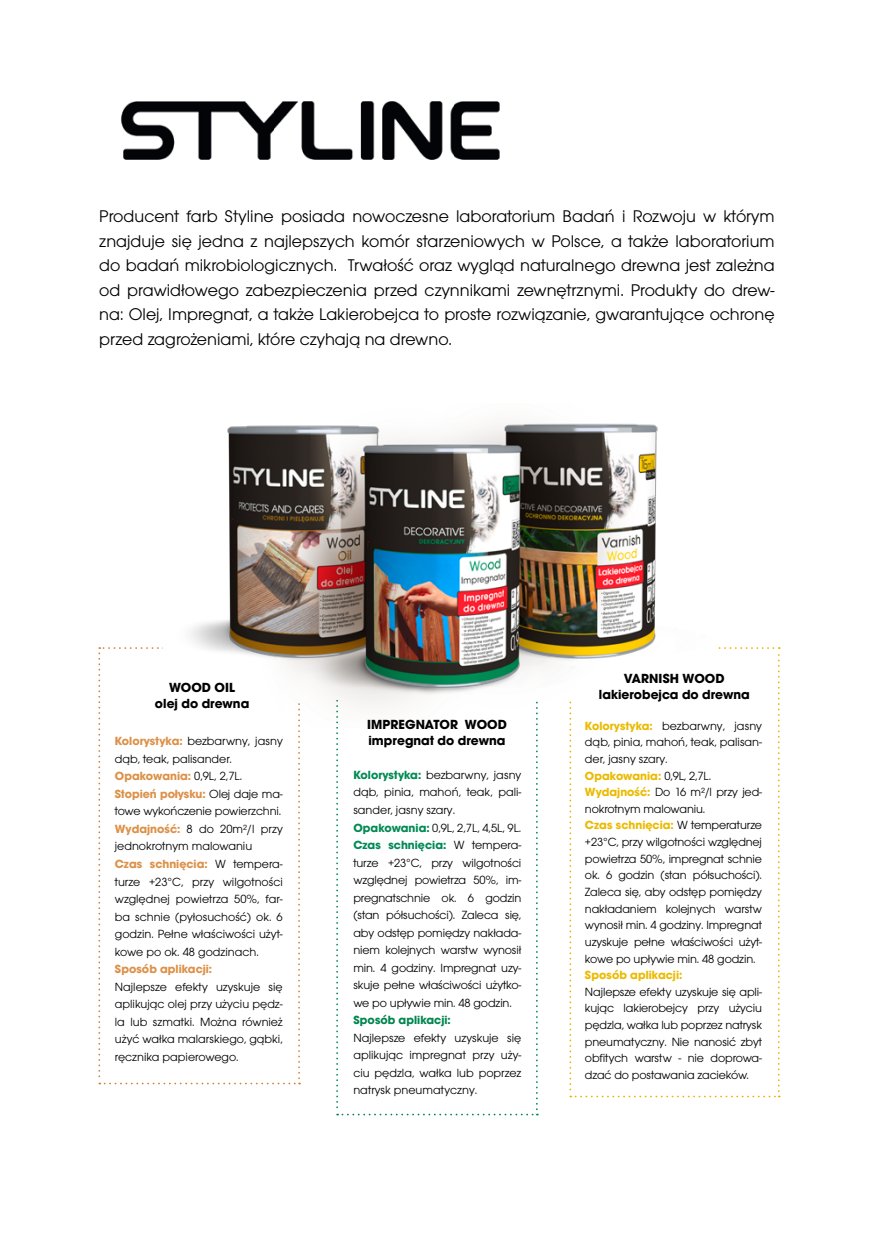
<style>
.page{position:relative;width:874px;height:1241px;background:#fff}
.page>*{position:absolute;margin:0;border:0;box-sizing:border-box;transform-origin:0 0}
.t1{font:17.5px/24.5px "Avalon";color:#000;text-align:justify}
.t2{font:700 13.65px/16.4px "Avalon";color:#000;text-align:center}
.t3{font:12.25px/17.5px "Avalon";letter-spacing:-.01em;color:#000}
.t4{font:700 12.25px "Avalon";color:#dc9148}
.t5{font:700 12.25px "Avalon";color:#008550}
.t6{font:700 12.25px "Avalon";color:#ebba00}
.s1{font-weight:700;color:#dc9148}
.s2{font-weight:700;color:#008a54}
.s3{font-weight:700;color:#ebba00}
</style>
<div class="page">
<svg style="left:98px;top:647px;width:202px;height:437px"></svg>
<svg style="left:569px;top:647px;width:210px;height:450px"></svg>
<svg style="left:336px;top:727px;width:201px;height:388px"></svg>
<img style="left:145px;top:423px;width:592px;height:304px">
<img style="left:121px;top:101px;width:379px;height:59px">
<p class="t1" style="left:99px;top:204px;width:676px">Producent farb Styline posiada nowoczesne laboratorium Badań i Rozwoju w którym znajduje się jedna z najlepszych komór starzeniowych w Polsce, a także laboratorium do badań mikrobiologicznych. Trwałość oraz wygląd naturalnego drewna jest zależna od prawidłowego zabezpieczenia przed czynnikami zewnętrznymi. Produkty do drew&shy;na: Olej, Impregnat, a także Lakierobejca to proste rozwiązanie, gwarantujące ochronę przed zagrożeniami, które czyhają na drewno.</p>
<p class="t2" style="left:155px;top:678px;width:96px">WOOD OIL<br>olej do drewna</p>
<p class="t3" style="left:115px;top:732px;width:169px"><span class="s1">Kolorystyka:</span> bezbarwny, jasny dąb, teak, palisander.<br><span class="s1">Opakowania:</span> 0,9L, 2,7L.<br><span class="s1">Stopień połysku:</span> Olej daje ma&shy;towe wykończenie powierzchni.<br><span class="s1">Wydajność:</span> 8 do 20m²/l przy jednokrotnym malowaniu<br><span class="s1">Czas schnięcia:</span> W tempera&shy;turze +23°C, przy wilgotności względnej powietrza 50%, far&shy;ba schnie (pyłosuchość) ok. 6 godzin. Pełne właściwości użyt&shy;kowe po ok. 48 godzinach.</p>
<p class="t4" style="left:115px;top:961px;width:99px">Sposób aplikacji:</p>
<p class="t3" style="left:115px;top:977px;width:169px;text-align:justify">Najlepsze efekty uzyskuje się aplikując olej przy użyciu pędz&shy;la lub szmatki. Można również użyć wałka malarskiego, gąbki, ręcznika papierowego.</p>
<p class="t2" style="left:367px;top:715px;width:141px;text-align:left">IMPREGNATOR WOOD impregnat do drewna</p>
<p class="t3" style="left:353px;top:766px;width:169px"><span class="s2">Kolorystyka:</span> bezbarwny, jasny dąb, pinia, mahoń, teak, pali&shy;sander, jasny szary.<br><span class="s2">Opakowania:</span> 0,9L, 2,7L, 4,5L, 9L.<br><span class="s2">Czas schnięcia:</span> W tempera&shy;turze +23°C, przy wilgotności względnej powietrza 50%, im&shy;pregnatschnie ok. 6 godzin (stan półsuchości). Zaleca się, aby odstęp pomiędzy nakłada&shy;niem kolejnych warstw wynosił min. 4 godziny. Impregnat uzy&shy;skuje pełne właściwości użytko&shy;we po upływie min. 48 godzin.</p>
<p class="t5" style="left:353px;top:1012px;width:99px">Sposób aplikacji:</p>
<p class="t3" style="left:353px;top:1028px;width:169px;text-align:justify">Najlepsze efekty uzyskuje się aplikując impregnat przy uży&shy;ciu pędzla, wałka lub poprzez natrysk pneumatyczny.</p>
<p class="t2" style="left:598px;top:669px;width:152px">VARNISH WOOD lakierobejca do drewna</p>
<p class="t3" style="left:584px;top:717px;width:178px;line-height:16.6px"><span class="s3">Kolorystyka:</span> bezbarwny, jasny dąb, pinia, mahoń, teak, palisan&shy;der, jasny szary.<br><span class="s3">Opakowania:</span> 0,9L, 2,7L.<br><span class="s3">Wydajność:</span> Do 16 m²/l przy jed&shy;nokrotnym malowaniu.<br><span class="s3">Czas schnięcia:</span> W temperaturze +23°C, przy wilgotności względnej powietrza 50%, impregnat schnie ok. 6 godzin (stan półsuchości).<br>Zaleca się, aby odstęp pomiędzy nakładaniem kolejnych warstw wynosił min. 4 godziny. Impregnat uzyskuje pełne właściwości użyt&shy;kowe po upływie min. 48 godzin.</p>
<p class="t6" style="left:584px;top:967px;width:99px">Sposób aplikacji:</p>
<p class="t3" style="left:584px;top:983px;width:178px;line-height:16.6px;text-align:justify">Najlepsze efekty uzyskuje się apli&shy;kując lakierobejcy przy użyciu pędzla, wałka lub poprzez natrysk pneumatyczny. Nie nanosić zbyt obfitych warstw - nie doprowa&shy;dzać do postawania zacieków.</p>
</div>
